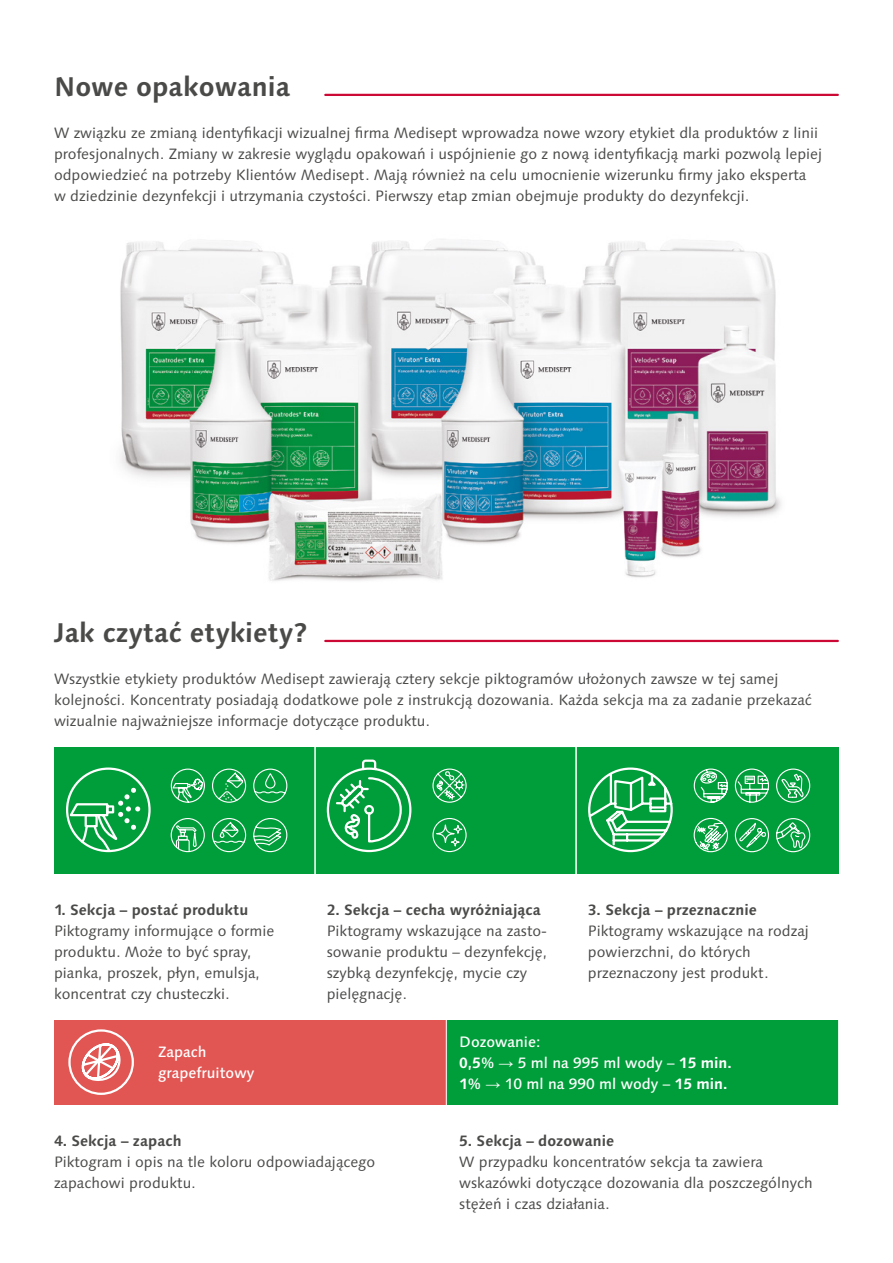
<style>
.page{position:relative;width:893px;height:1263px;background:#fff}
.page>*{position:absolute;margin:0;border:0;box-sizing:border-box;transform-origin:0 0}
.t1{font:700 27px "Syntax Next LT Pro";color:#4a4a49}
.t2{font:15px/21px "Syntax Next LT Pro";color:#4a4a49}
.t3{font:700 15px "Syntax Next LT Pro";color:#4a4a49}
.t4{font:500 15px/21px "Syntax Next LT Pro";color:#fff}
.s1{font-weight:700}
.s2{font-family:"Arial";font-weight:700}
</style>
<div class="page">
<div style="left:54px;top:747px;width:785px;height:126px;background:#009e3a"></div>
<div style="left:446px;top:1020px;width:392px;height:84px;background:#009e3a"></div>
<div style="left:54px;top:1020px;width:392px;height:84px;background:#e15553"></div>
<svg style="left:66px;top:767px;width:85px;height:86px"></svg>
<svg style="left:326px;top:759px;width:86px;height:94px"></svg>
<div style="left:314px;top:745px;width:263px;height:267px;border:2px solid #fff"></div>
<svg style="left:68px;top:1029px;width:66px;height:66px"></svg>
<svg style="left:170px;top:818px;width:35px;height:35px"></svg>
<svg style="left:170px;top:768px;width:77px;height:35px"></svg>
<svg style="left:212px;top:818px;width:35px;height:35px"></svg>
<svg style="left:253px;top:818px;width:35px;height:35px"></svg>
<svg style="left:253px;top:768px;width:35px;height:35px"></svg>
<svg style="left:432px;top:768px;width:35px;height:35px"></svg>
<svg style="left:432px;top:818px;width:35px;height:35px"></svg>
<img style="left:120px;top:239px;width:661px;height:342px">
<hr style="left:325px;top:94px;width:513px;height:2px;background:#cc0935">
<hr style="left:325px;top:640px;width:513px;height:2px;background:#cc0935">
<svg style="left:588px;top:767px;width:85px;height:86px"></svg>
<svg style="left:693px;top:817px;width:118px;height:36px"></svg>
<svg style="left:693px;top:768px;width:118px;height:35px"></svg>
<h1 class="t1" style="left:54px;top:70px;width:238px">Nowe opakowania</h1>
<p class="t2" style="left:54px;top:122px;width:769px">W związku ze zmianą identyfikacji wizualnej firma Medisept wprowadza nowe wzory etykiet dla produktów z linii profesjonalnych. Zmiany w zakresie wyglądu opakowań i uspójnienie go z nową identyfikacją marki pozwolą lepiej odpowiedzieć na potrzeby Klientów Medisept. Mają również na celu umocnienie wizerunku firmy jako eksperta w dziedzinie dezynfekcji i utrzymania czystości. Pierwszy etap zmian obejmuje produkty do dezynfekcji.</p>
<h1 class="t1" style="left:54px;top:616px;width:255px">Jak czytać etykiety?</h1>
<p class="t2" style="left:54px;top:668px;width:759px">Wszystkie etykiety produktów Medisept zawierają cztery sekcje piktogramów ułożonych zawsze w tej samej kolejności. Koncentraty posiadają dodatkowe pole z instrukcją dozowania. Każda sekcja ma za zadanie przekazać wizualnie najważniejsze informacje dotyczące produktu.</p>
<p class="t3" style="left:54px;top:900px;width:196px">1. Sekcja – postać produktu</p>
<p class="t2" style="left:54px;top:920px;width:222px">Piktogramy informujące o formie produktu. Może to być spray, pianka, proszek, płyn, emulsja, koncentrat czy chusteczki.</p>
<p class="t3" style="left:327px;top:900px;width:216px">2. Sekcja – cecha wyróżniająca</p>
<p class="t2" style="left:327px;top:920px;width:222px">Piktogramy wskazujące na zasto&shy;sowanie produktu – dezynfekcję, szybką dezynfekcję, mycie czy pielęgnację.</p>
<p class="t3" style="left:588px;top:900px;width:170px">3. Sekcja – przeznacznie</p>
<p class="t2" style="left:588px;top:920px;width:222px">Piktogramy wskazujące na rodzaj powierzchni, do których przeznaczony jest produkt.</p>
<p class="t4" style="left:158px;top:1041px;width:98px">Zapach grapefruitowy</p>
<p class="t4" style="left:459px;top:1031px;width:274px">Dozowanie:<br><span class="s1">0,5%</span> <span class="s2">→</span> 5 ml na 995 ml wody – <span class="s1">15 min.<br>1%</span> <span class="s2">→</span> 10 ml na 990 ml wody – <span class="s1">15 min.</span></p>
<p class="t3" style="left:54px;top:1131px;width:129px">4. Sekcja – zapach</p>
<p class="t2" style="left:54px;top:1151px;width:323px">Piktogram i opis na tle koloru odpowiadającego zapachowi produktu.</p>
<p class="t3" style="left:459px;top:1131px;width:156px">5. Sekcja – dozowanie</p>
<p class="t2" style="left:459px;top:1151px;width:355px">W przypadku koncentratów sekcja ta zawiera wskazówki dotyczące dozowania dla poszczególnych stężeń i czas działania.</p>
</div>
